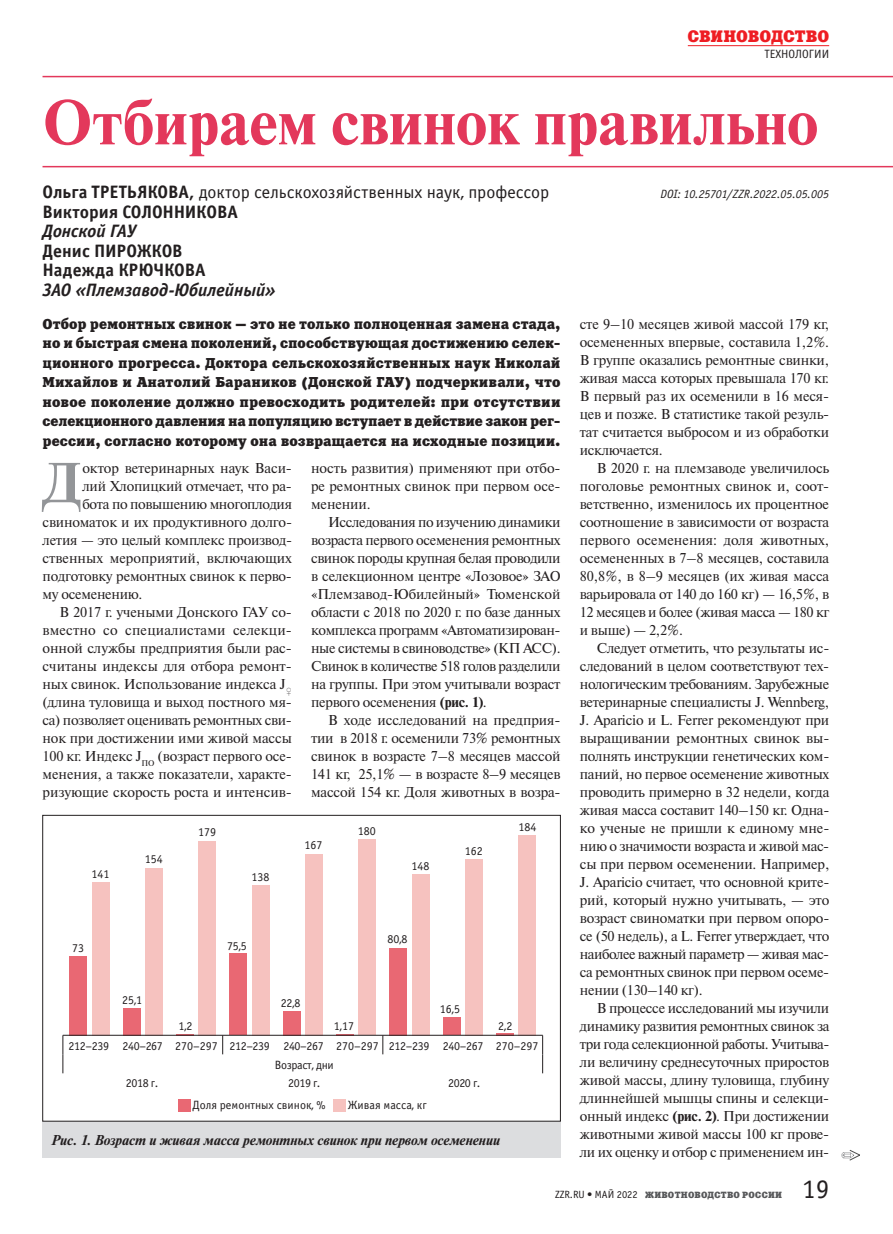
<style>
.page{position:relative;width:893px;height:1234px;background:#fff}
.page>*{position:absolute;margin:0;border:0;box-sizing:border-box;transform-origin:0 0}
.t1{font:700 63px "Newton C";color:#e3385b}
.t2{font:700 56.25px "Newton C";color:#939598}
.t3{font:27px "Officina Sans C";color:#231f20}
.t4{font:18px/19.5px "Officina Sans C";letter-spacing:-.005em;color:#231f20}
.t5{font:italic 700 18px "Officina Sans C";letter-spacing:-.01em;color:#231f20}
.t6{font:700 18px/19.5px "Officina Sans C";letter-spacing:-.005em;color:#231f20}
.t7{font:16.5px "Xenia C";letter-spacing:.005em;color:#ee1d23}
.t8{font:14.25px/18px "Newton C";letter-spacing:-.015em;color:#231f20;text-align:justify}
.t9{font:14.25px/19.5px "Xenia C";color:#231f20;text-align:justify}
.t10{font:italic 700 14.25px "Newton C";letter-spacing:-.01em;color:#231f20}
.t11{font:14.25px "Newton C";letter-spacing:.01em;color:#231f20}
.t12{font:12px "Officina Sans C";color:#231f20}
.t13{font:12px/18px "Officina Sans C";letter-spacing:-.03em;color:#231f20;text-align:center}
.t14{font:italic 12px "Officina Sans C";letter-spacing:-.005em;color:#231f20}
.t15{font:9px "Xenia C";letter-spacing:.025em;color:#57585a}
.s1{font-weight:700}
.s2{font-family:"Officina Sans C";font-size:10.5px;color:#231f20}
</style>
<div class="page">
<hr style="left:688px;top:45px;width:141px;height:1px;background:#ee1d23">
<svg style="left:842px;top:1150px;width:18px;height:10px"></svg>
<div style="left:43px;top:1121px;width:518px;height:36px;background:#dcdddf"></div>
<div style="left:70px;top:955px;width:17px;height:80px;background:#e96873"></div>
<div style="left:123px;top:1007px;width:18px;height:28px;background:#e96873"></div>
<div style="left:229px;top:953px;width:18px;height:82px;background:#e96873"></div>
<div style="left:283px;top:1010px;width:18px;height:25px;background:#e96873"></div>
<div style="left:390px;top:947px;width:17px;height:88px;background:#e96873"></div>
<div style="left:443px;top:1017px;width:18px;height:18px;background:#e96873"></div>
<hr style="left:496px;top:1032px;width:18px;height:3px;background:#e96873">
<div style="left:92px;top:881px;width:18px;height:154px;background:#f6c2bf"></div>
<div style="left:145px;top:867px;width:18px;height:168px;background:#f6c2bf"></div>
<div style="left:198px;top:840px;width:18px;height:195px;background:#f6c2bf"></div>
<div style="left:252px;top:885px;width:17px;height:150px;background:#f6c2bf"></div>
<div style="left:305px;top:853px;width:18px;height:182px;background:#f6c2bf"></div>
<div style="left:358px;top:839px;width:18px;height:196px;background:#f6c2bf"></div>
<div style="left:412px;top:874px;width:18px;height:161px;background:#f6c2bf"></div>
<div style="left:465px;top:858px;width:18px;height:177px;background:#f6c2bf"></div>
<div style="left:518px;top:835px;width:18px;height:200px;background:#f6c2bf"></div>
<hr style="left:63px;top:1034px;width:480px;height:1px;background:#231f20">
<svg style="left:382px;top:1035px;width:1px;height:19px"></svg>
<svg style="left:222px;top:1035px;width:1px;height:19px"></svg>
<svg style="left:542px;top:1035px;width:1px;height:38px"></svg>
<svg style="left:63px;top:1035px;width:1px;height:38px"></svg>
<div style="left:178px;top:1098px;width:12px;height:13px;background:#e96873"></div>
<div style="left:333px;top:1098px;width:13px;height:13px;background:#f6c2bf"></div>
<div style="left:43px;top:815px;width:518px;height:306px;border:1px solid #231f20"></div>
<hr style="left:43px;top:76px;width:850px;height:1px;background:#e3385b">
<hr style="left:43px;top:166px;width:850px;height:1px;background:#e3385b">
<p class="t7" style="left:688px;top:26px;width:143px">СВИНОВОДСТВО</p>
<p class="t12" style="left:764px;top:48px;width:66px">ТЕХНОЛОГИИ</p>
<h1 class="t1" style="left:43px;top:87px;width:777px">Отбираем свинок правильно</h1>
<p class="t4" style="left:43px;top:183px;width:508px"><span class="s1">Ольга ТРЕТЬЯКОВА,</span> доктор сельскохозяйственных наук, профессор<br><span class="s1">Виктория СОЛОННИКОВА</span></p>
<p class="t5" style="left:43px;top:221px;width:95px">Донской ГАУ</p>
<p class="t6" style="left:43px;top:241px;width:165px">Денис ПИРОЖКОВ<br>Надежда КРЮЧКОВА</p>
<p class="t5" style="left:43px;top:279px;width:235px">ЗАО «Племзавод-Юбилейный»</p>
<p class="t9" style="left:43px;top:314px;width:520px">Отбор ремонтных свинок — это не только полноценная замена стада, но и быстрая смена поколений, способствующая достижению селек&shy;ционного прогресса. Доктора сельскохозяйственных наук Николай Михайлов и Анатолий Бараников (Донской ГАУ) подчеркивали, что новое поколение должно превосходить родителей: при отсутствии селекционного давления на популяцию вступает в действие закон рег&shy;рессии, согласно которому она возвращается на исходные позиции.</p>
<h2 class="t2" style="left:43px;top:451px;width:41px">Д</h2>
<p class="t8" style="left:82px;top:459px;width:211px">октор ветеринарных наук Васи‑</p>
<p class="t8" style="left:82px;top:477px;width:211px">лий Хлопицкий отмечает, что ра‑</p>
<p class="t8" style="left:82px;top:495px;width:211px">бота по повышению многоплодия</p>
<p class="t8" style="left:43px;top:513px;width:251px">свиноматок и их продуктивного долго‑</p>
<p class="t8" style="left:43px;top:531px;width:251px">летия — это целый комплекс производ‑</p>
<p class="t8" style="left:43px;top:549px;width:251px">ственных мероприятий, включающих</p>
<p class="t8" style="left:43px;top:567px;width:251px">подготовку ремонтных свинок к перво‑</p>
<p class="t8" style="left:43px;top:585px;width:102px">му осеменению.</p>
<p class="t8" style="left:60px;top:603px;width:234px">В 2017 г. учеными Донского ГАУ со‑</p>
<p class="t11" style="left:43px;top:622px;width:251px">вместно со специалистами селекци‑</p>
<p class="t8" style="left:43px;top:639px;width:251px">онной службы предприятия были рас‑</p>
<p class="t8" style="left:43px;top:657px;width:251px">считаны индексы для отбора ремонт‑</p>
<p class="t8" style="left:43px;top:675px;width:251px">ных свинок. Использование индекса J<sub>♀</sub></p>
<p class="t8" style="left:43px;top:693px;width:251px">(длина туловища и выход постного мя‑</p>
<p class="t8" style="left:43px;top:711px;width:251px">са) позволяет оценивать ремонтных сви‑</p>
<p class="t8" style="left:42px;top:729px;width:251px">нок при достижении ими живой массы</p>
<p class="t8" style="left:43px;top:747px;width:251px">100 кг. Индекс J<sub>ПО</sub> (возраст первого осе‑</p>
<p class="t8" style="left:43px;top:765px;width:251px">менения, а также показатели, характе‑</p>
<p class="t8" style="left:43px;top:783px;width:251px">ризующие скорость роста и интенсив‑</p>
<p class="t12" style="left:91px;top:866px;width:19px">141</p>
<p class="t12" style="left:145px;top:852px;width:19px">154</p>
<p class="t12" style="left:198px;top:825px;width:19px">179</p>
<p class="t12" style="left:251px;top:870px;width:19px">138</p>
<p class="t8" style="left:311px;top:459px;width:251px">ность развития) применяют при отбо‑ ре ремонтных свинок при первом осе‑ менении.</p>
<p class="t8" style="left:311px;top:513px;width:251px;text-indent:17px">Исследования по изучению динамики возраста первого осеменения ремонтных свинок породы крупная белая проводили в селекционном центре «Лозовое» ЗАО «Племзавод-Юбилейный» Тюменской области с 2018 по 2020 г. по базе данных комплекса программ «Автоматизирован‑ ные системы в свиноводстве» (КП АСС).<br>Свинок в количестве 518 голов разделили на группы. При этом учитывали возраст первого осеменения <span class="s1">(рис. 1)</span>.</p>
<p class="t8" style="left:311px;top:711px;width:251px;text-indent:17px">В ходе исследований на предприя‑ тии в 2018 г. осеменили 73% ремонтных свинок в возрасте 7–8 месяцев массой 141 кг, 25,1% — в возрасте 8–9 месяцев массой 154 кг. Доля животных в возра‑</p>
<p class="t12" style="left:305px;top:838px;width:19px">167</p>
<p class="t12" style="left:358px;top:824px;width:19px">180</p>
<p class="t12" style="left:411px;top:859px;width:19px">148</p>
<p class="t12" style="left:465px;top:844px;width:19px">162</p>
<p class="t12" style="left:518px;top:820px;width:19px">184</p>
<p class="t12" style="left:72px;top:940px;width:13px">73</p>
<p class="t12" style="left:227px;top:938px;width:21px">75,5</p>
<p class="t12" style="left:387px;top:932px;width:22px">80,8</p>
<p class="t12" style="left:122px;top:992px;width:22px">25,1</p>
<p class="t12" style="left:281px;top:996px;width:21px">22,8</p>
<p class="t12" style="left:440px;top:1002px;width:22px">16,5</p>
<p class="t12" style="left:68px;top:1039px;width:42px">212–239</p>
<p class="t12" style="left:178px;top:1018px;width:16px">1,2</p>
<p class="t12" style="left:334px;top:1018px;width:22px">1,17</p>
<p class="t12" style="left:498px;top:1018px;width:16px">2,2</p>
<p class="t13" style="left:122px;top:1037px;width:417px">240–267 270–297 212–239 240–267 270–297 212–239 240–267 270–297</p>
<p class="t12" style="left:126px;top:1075px;width:34px">2018 г.</p>
<p class="t13" style="left:275px;top:1055px;width:60px">Возраст, дни<br>2019 г.</p>
<p class="t12" style="left:193px;top:1097px;width:135px">Доля ремонтных свинок, %</p>
<p class="t12" style="left:348px;top:1097px;width:81px">Живая масса, кг</p>
<p class="t12" style="left:448px;top:1075px;width:34px">2020 г.</p>
<p class="t10" style="left:51px;top:1132px;width:451px">Рис. 1. Возраст и живая масса ремонтных свинок при первом осеменении</p>
<p class="t14" style="left:660px;top:187px;width:170px">DOI: 10.25701/ZZR.2022.05.05.005</p>
<p class="t8" style="left:580px;top:315px;width:251px">сте 9–10 месяцев живой массой 179 кг, осемененных впервые, составила 1,2%.<br>В группе оказались ремонтные свинки, живая масса которых превышала 170 кг.<br>В первый раз их осеменили в 16 меся‑ цев и позже. В статистике такой резуль‑ тат считается выбросом и из обработки исключается.</p>
<p class="t8" style="left:580px;top:459px;width:251px;text-indent:17px">В 2020 г. на племзаводе увеличилось поголовье ремонтных свинок и, соот‑ ветственно, изменилось их процентное соотношение в зависимости от возраста первого осеменения: доля животных, осемененных в 7–8 месяцев, составила 80,8%, в 8–9 месяцев (их живая масса варьировала от 140 до 160 кг) — 16,5%, в 12 месяцев и более (живая масса — 180 кг и выше) — 2,2%.</p>
<p class="t8" style="left:580px;top:639px;width:251px;text-indent:17px">Следует отметить, что результаты ис‑ следований в целом соответствуют тех‑ нологическим требованиям. Зарубежные ветеринарные специалисты J. Wennberg, J. Aparicio и L. Ferrer рекомендуют при выращивании ремонтных свинок вы‑ полнять инструкции генетических ком‑ паний, но первое осеменение животных проводить примерно в 32 недели, когда живая масса составит 140–150 кг. Одна‑ ко ученые не пришли к единому мне‑ нию о значимости возраста и живой мас‑ сы при первом осеменении. Например, J. Aparicio считает, что основной крите‑ рий, который нужно учитывать, — это возраст свиноматки при первом опоро‑ се (50 недель), а L. Ferrer утверждает, что наиболее важный параметр — живая мас‑ са ремонтных свинок при первом осеме‑ нении (130–140 кг).</p>
<p class="t8" style="left:580px;top:999px;width:251px;text-indent:17px">В процессе исследований мы изучили динамику развития ремонтных свинок за три года селекционной работы. Учитыва‑ ли величину среднесуточных приростов живой массы, длину туловища, глубину длиннейшей мышцы спины и селекци‑ онный индекс <span class="s1">(рис. 2)</span>. При достижении животными живой массы 100 кг прове‑ ли их оценку и отбор с применением ин‑</p>
<p class="t15" style="left:555px;top:1188px;width:229px"><span class="s2">ZZR.RU • МАЙ 2022</span> ЖИВОТНОВОДСТВО РОССИИ</p>
<h3 class="t3" style="left:802px;top:1174px;width:28px">19</h3>
</div>
